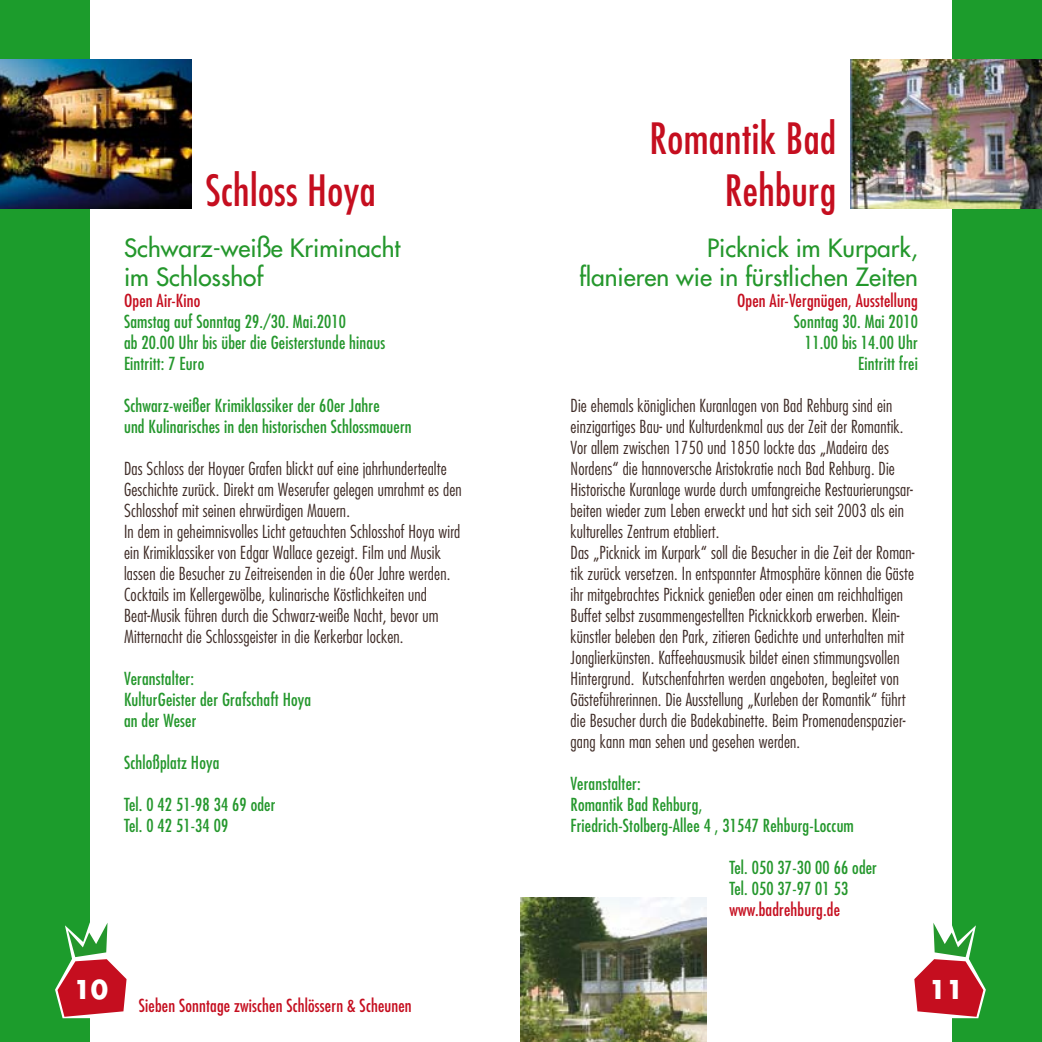
<style>
.page{position:relative;width:1042px;height:1042px;background:#fff}
.page>*{position:absolute;margin:0;border:0;box-sizing:border-box;transform-origin:0 0}
.t1{font:condensed 42px/52.5px "Futura";letter-spacing:.01em;color:#c50e1f;text-align:right}
.t2{font:700 25.2px "Futura";color:#fff}
.t3{font:24.5px/29.4px "Futura";color:#24972c}
.t4{font:300 condensed 17.5px/21px "Futura";letter-spacing:.01em;color:#3f2c27}
.t5{font:condensed 17.5px/21px "Futura";letter-spacing:.01em;color:#24972c}
.t6{font:condensed 17.5px "Futura";letter-spacing:.01em;color:#c50e1f}
</style>
<div class="page">
<div style="left:952px;top:0;width:90px;height:1042px;background:#1c9c2c"></div>
<div style="left:0;top:0;width:89px;height:1042px;background:#1c9c2c"></div>
<svg style="left:55px;top:913px;width:72px;height:105px"></svg>
<svg style="left:914px;top:923px;width:72px;height:95px"></svg>
<img style="left:0;top:60px;width:191px;height:148px">
<img style="left:851px;top:60px;width:191px;height:148px">
<img style="left:521px;top:897px;width:185px;height:145px">
<h1 class="t1" style="left:206px;top:163px;width:171px">Schloss Hoya</h1>
<h3 class="t3" style="left:124px;top:233px;width:278px">Schwarz-weiße Kriminacht im Schlosshof</h3>
<p class="t6" style="left:124px;top:289px;width:78px">Open Air-Kino</p>
<p class="t5" style="left:124px;top:311px;width:263px">Samstag auf Sonntag 29./30. Mai.2010<br>ab 20.00 Uhr bis über die Geisterstunde hinaus<br>Eintritt: 7 Euro</p>
<p class="t5" style="left:124px;top:395px;width:289px">Schwarz-weißer Krimiklassiker der 60er Jahre<br>und Kulinarisches in den historischen Schlossmauern</p>
<p class="t4" style="left:124px;top:458px;width:339px">Das Schloss der Hoyaer Grafen blickt auf eine jahrhundertealte Geschichte zurück. Direkt am Weserufer gelegen umrahmt es den Schlosshof mit seinen ehrwürdigen Mauern.<br>In dem in geheimnisvolles Licht getauchten Schlosshof Hoya wird ein Krimiklassiker von Edgar Wallace gezeigt. Film und Musik lassen die Besucher zu Zeitreisenden in die 60er Jahre werden.<br>Cocktails im Kellergewölbe, kulinarische Köstlichkeiten und Beat-Musik führen durch die Schwarz-weiße Nacht, bevor um Mitternacht die Schlossgeister in die Kerkerbar locken.</p>
<p class="t5" style="left:124px;top:668px;width:189px">Veranstalter:<br>KulturGeister der Grafschaft Hoya an der Weser</p>
<p class="t5" style="left:124px;top:752px;width:97px">Schloßplatz Hoya</p>
<p class="t5" style="left:124px;top:794px;width:153px">Tel. 0 42 51-98 34 69 oder<br>Tel. 0 42 51-34 09</p>
<h1 class="t1" style="left:649px;top:111px;width:188px">Romantik Bad<br>Rehburg</h1>
<h3 class="t3" style="left:579px;top:233px;width:340px;text-align:right">Picknick im Kurpark,<br>flanieren wie in fürstlichen Zeiten</h3>
<p class="t6" style="left:737px;top:289px;width:182px">Open Air-Vergnügen, Ausstellung</p>
<p class="t5" style="left:794px;top:311px;width:125px;text-align:right">Sonntag 30. Mai 2010<br>11.00 bis 14.00 Uhr<br>Eintritt frei</p>
<p class="t4" style="left:570px;top:395px;width:346px">Die ehemals königlichen Kuranlagen von Bad Rehburg sind ein einzigartiges Bau- und Kulturdenkmal aus der Zeit der Romantik.<br>Vor allem zwischen 1750 und 1850 lockte das „Madeira des Nordens“ die hannoversche Aristokratie nach Bad Rehburg. Die Historische Kuranlage wurde durch umfangreiche Restaurierungsar&shy;beiten wieder zum Leben erweckt und hat sich seit 2003 als ein kulturelles Zentrum etabliert.<br>Das „Picknick im Kurpark“ soll die Besucher in die Zeit der Roman&shy;tik zurück versetzen. In entspannter Atmosphäre können die Gäste ihr mitgebrachtes Picknick genießen oder einen am reichhaltigen Buffet selbst zusammengestellten Picknickkorb erwerben. Klein&shy;künstler beleben den Park, zitieren Gedichte und unterhalten mit Jonglierkünsten. Kaffeehausmusik bildet einen stimmungsvollen Hintergrund. Kutschenfahrten werden angeboten, begleitet von Gästeführerinnen. Die Ausstellung „Kurleben der Romantik“ führt die Besucher durch die Badekabinette. Beim Promenadenspazier&shy;gang kann man sehen und gesehen werden.</p>
<p class="t5" style="left:570px;top:773px;width:285px">Veranstalter:<br>Romantik Bad Rehburg,<br>Friedrich-Stolberg-Allee 4 , 31547 Rehburg-Loccum</p>
<p class="t5" style="left:729px;top:857px;width:149px">Tel. 050 37-30 00 66 oder<br>Tel. 050 37-97 01 53</p>
<p class="t6" style="left:729px;top:898px;width:112px">www.badrehburg.de</p>
<h2 class="t2" style="left:73px;top:972px;width:36px">10</h2>
<h2 class="t2" style="left:929px;top:972px;width:36px">11</h2>
<p class="t6" style="left:139px;top:994px;width:274px">Sieben Sonntage zwischen Schlössern &amp; Scheunen</p>
</div>
